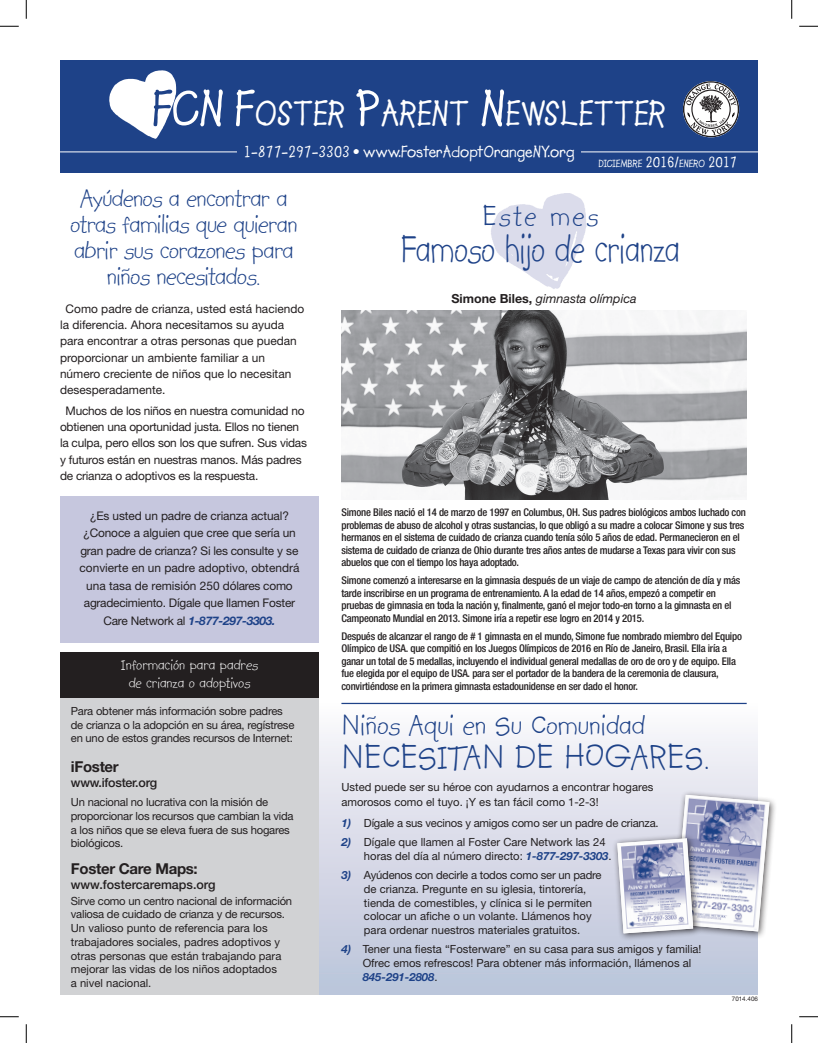
<style>
.page{position:relative;width:818px;height:1043px;background:#fff}
.page>*{position:absolute;margin:0;border:0;box-sizing:border-box;transform-origin:0 0}
.t1{font:45px "Kidprint";letter-spacing:-.01em;color:#1e4288;scale:.83 1}
.t2{font:37.5px "Kidprint";color:#1e4288}
.t3{font:700 35px "Lemonade ICG";color:#fff}
.t4{font:31.25px "Kidprint";color:#1e4288}
.t5{font:27.5px/26.2px "Kidprint";letter-spacing:-.02em;color:#1e4288;text-align:center}
.t6{font:700 16.25px "Lemonade ICG";color:#fff}
.t7{font:16.25px/17.5px "Kidprint";color:#fff;text-align:center}
.t8{font:700 15px "Helvetica Neue";letter-spacing:-.02em;color:#231f20}
.t9{font:italic 12.5px "Helvetica Neue";color:#231f20}
.t10{font:500 12.5px "Helvetica Neue";color:#231f20}
.t11{font:500 12.5px "Helvetica Neue";letter-spacing:-.02em;color:#231f20}
.t12{font:11.88px/16.2px "Helvetica Neue";letter-spacing:-.01em;color:#231f20}
.t13{font:11.25px/13.8px "Helvetica Neue";color:#231f20}
.t14{font:11.25px/13.8px "Helvetica Neue";letter-spacing:-.02em;color:#231f20}
.t15{font:500 condensed 10.62px/12.5px "Helvetica Neue";letter-spacing:-.02em;color:#231f20}
.t16{font:700 10.5px "Lemonade ICG";color:#fff}
.t17{font:6.25px "Helvetica Neue";color:#231f20}
.s1{font-size:50px;color:#1e4288}
.s2{font-size:50px}
.s3{font-size:15px}
.s4{font-weight:700;font-style:italic;color:#1e4288}
.s5{font-weight:700;font-style:normal}
</style>
<div class="page">
<div style="left:319px;top:701px;width:439px;height:293px;background:linear-gradient(to bottom,#fbf9fc,#bac2d8)"></div>
<div style="left:60px;top:698px;width:259px;height:296px;background:#d1d2d4"></div>
<div style="left:60px;top:652px;width:259px;height:46px;background:#231f20"></div>
<img style="left:491px;top:193px;width:96px;height:96px">
<div style="left:60px;top:60px;width:698px;height:112px;background:#1e4288"></div>
<hr style="left:341px;top:702px;width:405px;height:2px;background:#1e4288">
<img style="left:109px;top:70px;width:68px;height:69px">
<hr style="left:60px;top:151px;width:177px;height:1px;background:#fff">
<hr style="left:581px;top:151px;width:176px;height:1px;background:#fff">
<div style="left:60px;top:496px;width:259px;height:146px;background:#c6c7de"></div>
<div style="left:669px;top:790px;width:108px;height:149px;background:#231f20;opacity:.75"></div>
<div style="left:612px;top:833px;width:89px;height:108px;background:#231f20;opacity:.75"></div>
<svg style="left:617px;top:794px;width:152px;height:139px"></svg>
<img style="left:617px;top:838px;width:76px;height:95px">
<svg style="left:682px;top:81px;width:57px;height:56px"></svg>
<img style="left:341px;top:310px;width:405px;height:190px">
<svg style="left:0;top:25px;width:19px;height:2px"></svg>
<svg style="left:799px;top:25px;width:19px;height:2px"></svg>
<svg style="left:0;top:1016px;width:19px;height:1px"></svg>
<svg style="left:799px;top:1016px;width:19px;height:1px"></svg>
<svg style="left:25px;top:0;width:2px;height:19px"></svg>
<svg style="left:25px;top:1024px;width:2px;height:18px"></svg>
<svg style="left:791px;top:0;width:1px;height:19px"></svg>
<svg style="left:791px;top:1024px;width:1px;height:18px"></svg>
<p class="t3" style="left:152px;top:93px;width:515px"><span class="s1">F</span><span class="s2">CN F</span>OSTER <span class="s2">P</span>ARENT <span class="s2">N</span>EWSLETTER</p>
<p class="t6" style="left:243px;top:142px;width:332px">1-877-297-3303 • www.FosterAdoptOrangeNY.org</p>
<p class="t16" style="left:598px;top:157px;width:140px">DICIEMBRE <span class="s3">2016/</span>ENERO <span class="s3">2017</span></p>
<p class="t5" style="left:70px;top:185px;width:229px">Ayúdenos a encontrar a otras familias que quieran abrir sus corazones para niños necesitados.</p>
<p class="t12" style="left:60px;top:300px;width:246px;text-indent:6px">Como padre de crianza, usted está haciendo la diferencia. Ahora necesitamos su ayuda para encontrar a otras personas que puedan proporcionar un ambiente familiar a un número creciente de niños que lo necesitan desesperadamente.</p>
<p class="t12" style="left:60px;top:402px;width:248px;text-indent:6px">Muchos de los niños en nuestra comunidad no obtienen una oportunidad justa. Ellos no tienen la culpa, pero ellos son los que sufren. Sus vidas y futuros están en nuestras manos. Más padres de crianza o adoptivos es la respuesta.</p>
<p class="t12" style="left:80px;top:506px;width:221px;line-height:17.5px;text-align:center">¿Es usted un padre de crianza actual? ¿Conoce a alguien que cree que sería un gran padre de crianza? Si les consulte y se convierte en un padre adoptivo, obtendrá una tasa de remisión 250 dólares como agradecimiento. Dígale que llamen Foster Care Network al <span class="s4">1-877-297-3303.</span></p>
<p class="t7" style="left:121px;top:656px;width:139px">Información para padres de crianza o adoptivos</p>
<p class="t14" style="left:71px;top:703px;width:225px">Para obtener más información sobre padres de crianza o la adopción en su área, regístrese en uno de estos grandes recursos de Internet:</p>
<p class="t8" style="left:71px;top:757px;width:49px">iFoster</p>
<p class="t11" style="left:71px;top:774px;width:88px">www.ifoster.org</p>
<p class="t14" style="left:71px;top:795px;width:224px">Un nacional no lucrativa con la misión de proporcionar los recursos que cambian la vida a los niños que se eleva fuera de sus hogares biológicos.</p>
<p class="t8" style="left:71px;top:859px;width:128px">Foster Care Maps:</p>
<p class="t10" style="left:71px;top:876px;width:146px">www.fostercaremaps.org</p>
<p class="t13" style="left:71px;top:893px;width:223px">Sirve como un centro nacional de información valiosa de cuidado de crianza y de recursos.<br>Un valioso punto de referencia para los trabajadores sociales, padres adoptivos y otras personas que están trabajando para mejorar las vidas de los niños adoptados<br>a nivel nacional.</p>
<p class="t4" style="left:482px;top:199px;width:118px">Este mes</p>
<p class="t1" style="left:400px;top:224px;width:338px">Famoso hijo de crianza</p>
<p class="t9" style="left:451px;top:290px;width:187px"><span class="s5">Simone Biles,</span> gimnasta olímpica</p>
<p class="t15" style="left:341px;top:506px;width:406px">Simone Biles nació el 14 de marzo de 1997 en Columbus, OH. Sus padres biológicos ambos luchado con problemas de abuso de alcohol y otras sustancias, lo que obligó a su madre a colocar Simone y sus tres hermanos en el sistema de cuidado de crianza cuando tenía sólo 5 años de edad. Permanecieron en el sistema de cuidado de crianza de Ohio durante tres años antes de mudarse a Texas para vivir con sus abuelos que con el tiempo los haya adoptado.</p>
<p class="t15" style="left:341px;top:574px;width:400px">Simone comenzó a interesarse en la gimnasia después de un viaje de campo de atención de día y más tarde inscribirse en un programa de entrenamiento. A la edad de 14 años, empezó a competir en pruebas de gimnasia en toda la nación y, finalmente, ganó el mejor todo-en torno a la gimnasta en el Campeonato Mundial en 2013. Simone iría a repetir ese logro en 2014 y 2015.</p>
<p class="t15" style="left:341px;top:629px;width:402px">Después de alcanzar el rango de # 1 gimnasta en el mundo, Simone fue nombrado miembro del Equipo Olímpico de USA. que compitió en los Juegos Olímpicos de 2016 en Río de Janeiro, Brasil. Ella iría a ganar un total de 5 medallas, incluyendo el individual general medallas de oro de oro y de equipo. Ella fue elegida por el equipo de USA. para ser el portador de la bandera de la ceremonia de clausura, convirtiéndose en la primera gimnasta estadounidense en ser dado el honor.</p>
<p class="t4" style="left:341px;top:708px;width:305px">Niños Aqui en Su Comunidad</p>
<p class="t2" style="left:341px;top:737px;width:370px">NECESITAN DE HOGARES.</p>
<p class="t13" style="left:341px;top:779px;width:313px;line-height:15px">Usted puede ser su héroe con ayudarnos a encontrar hogares amorosos como el tuyo. ¡Y es tan fácil como 1-2-3!</p>
<p class="t14" style="left:341px;top:815px;width:319px"><span class="s4">1)</span> Dígale a sus vecinos y amigos como ser un padre de crianza.</p>
<p class="t13" style="left:364px;top:834px;width:249px;text-indent:-22px"><span class="s4">2)</span> Dígale que llamen al Foster Care Network las 24 horas del día al número directo: <span class="s4">1-877-297-3303</span>.</p>
<p class="t13" style="left:364px;top:868px;width:239px;text-indent:-22px"><span class="s4">3)</span> Ayúdenos con decirle a todos como ser un padre de crianza. Pregunte en su iglesia, tintorería, tienda de comestibles, y clínica si le permiten colocar un afiche o un volante. Llámenos hoy para ordenar nuestros materiales gratuitos.</p>
<p class="t13" style="left:362px;top:942px;width:340px;text-indent:-21px"><span class="s4">4)</span> Tener una fiesta “Fosterware” en su casa para sus amigos y familia!<br>Ofrec emos refrescos! Para obtener más información, llámenos al<br><span class="s4">845-291-2808</span>.</p>
<p class="t17" style="left:731px;top:994px;width:28px">7014.406</p>
</div>
